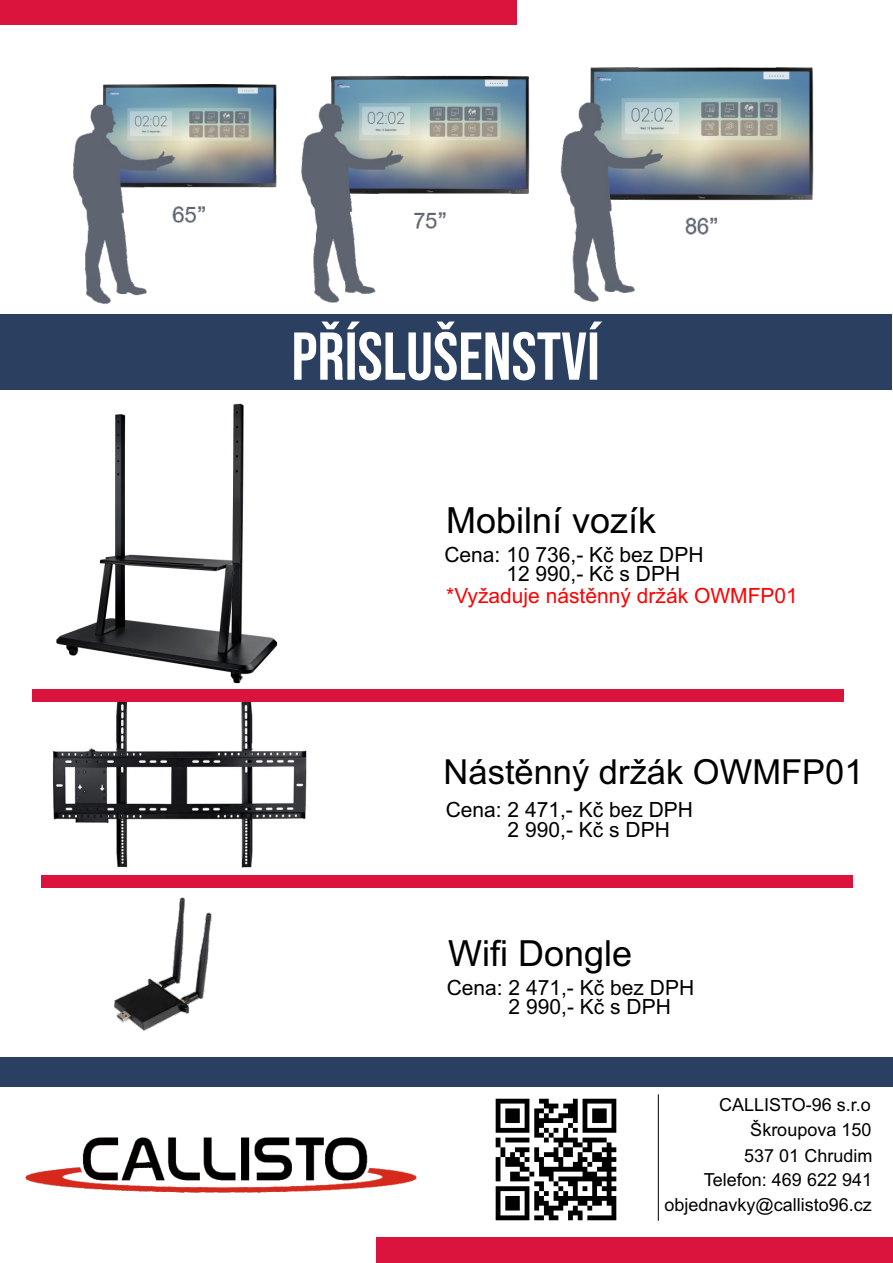
<style>
.page{position:relative;width:893px;height:1263px;background:#fff}
.page>*{position:absolute;margin:0;border:0;box-sizing:border-box;transform-origin:0 0}
.t1{font:67.5px "Bebas Neue";color:#fff}
.t2{font:36px "Arial";color:#000}
.t3{font:34.5px "Arial";color:#000}
.t4{font:21px/19px "Arial";color:#000}
.t5{font:21px "Arial";color:#f00}
.t6{font:18px/25.2px "Arial";color:#000;text-align:right}
</style>
<div class="page">
<div style="left:0;top:1058px;width:893px;height:29px;background:#2b4061"></div>
<div style="left:376px;top:1238px;width:517px;height:25px;background:#db143d"></div>
<hr style="left:658px;top:1094px;width:1px;height:127px;background:#000">
<div style="left:0;top:0;width:516px;height:25px;background:#db143d"></div>
<div style="left:0;top:315px;width:892px;height:75px;background:#2b4061"></div>
<img style="left:56px;top:403px;width:222px;height:281px">
<img style="left:32px;top:701px;width:323px;height:167px">
<img style="left:114px;top:897px;width:98px;height:134px">
<div style="left:32px;top:689px;width:812px;height:12px;background:#db143d"></div>
<div style="left:41px;top:875px;width:812px;height:13px;background:#db143d"></div>
<img style="left:73px;top:67px;width:741px;height:238px">
<img style="left:25px;top:1137px;width:392px;height:56px">
<img style="left:495px;top:1098px;width:122px;height:123px">
<h1 class="t1" style="left:291px;top:329px;width:310px">PŘÍSLUŠENSTVÍ</h1>
<h2 class="t2" style="left:446px;top:506px;width:212px">Mobilní vozík</h2>
<p class="t4" style="left:506px;top:546px;width:199px;text-indent:-62px">Cena: 10 736,- Kč bez DPH<br>12 990,- Kč s DPH</p>
<p class="t5" style="left:446px;top:587px;width:353px">*Vyžaduje nástěnný držák OWMFP01</p>
<h3 class="t3" style="left:444px;top:759px;width:421px">Nástěnný držák OWMFP01</h3>
<p class="t4" style="left:508px;top:802px;width:187px;line-height:19.5px;text-indent:-62px">Cena: 2 471,- Kč bez DPH<br>2 990,- Kč s DPH</p>
<h2 class="t2" style="left:448px;top:940px;width:186px">Wifi Dongle</h2>
<p class="t4" style="left:509px;top:980px;width:187px;text-indent:-62px">Cena: 2 471,- Kč bez DPH<br>2 990,- Kč s DPH</p>
<p class="t6" style="left:664px;top:1093px;width:209px">CALLISTO-96 s.r.o<br>Škroupova 150<br>537 01 Chrudim<br>Telefon: 469 622 941 objednavky@callisto96.cz</p>
</div>
